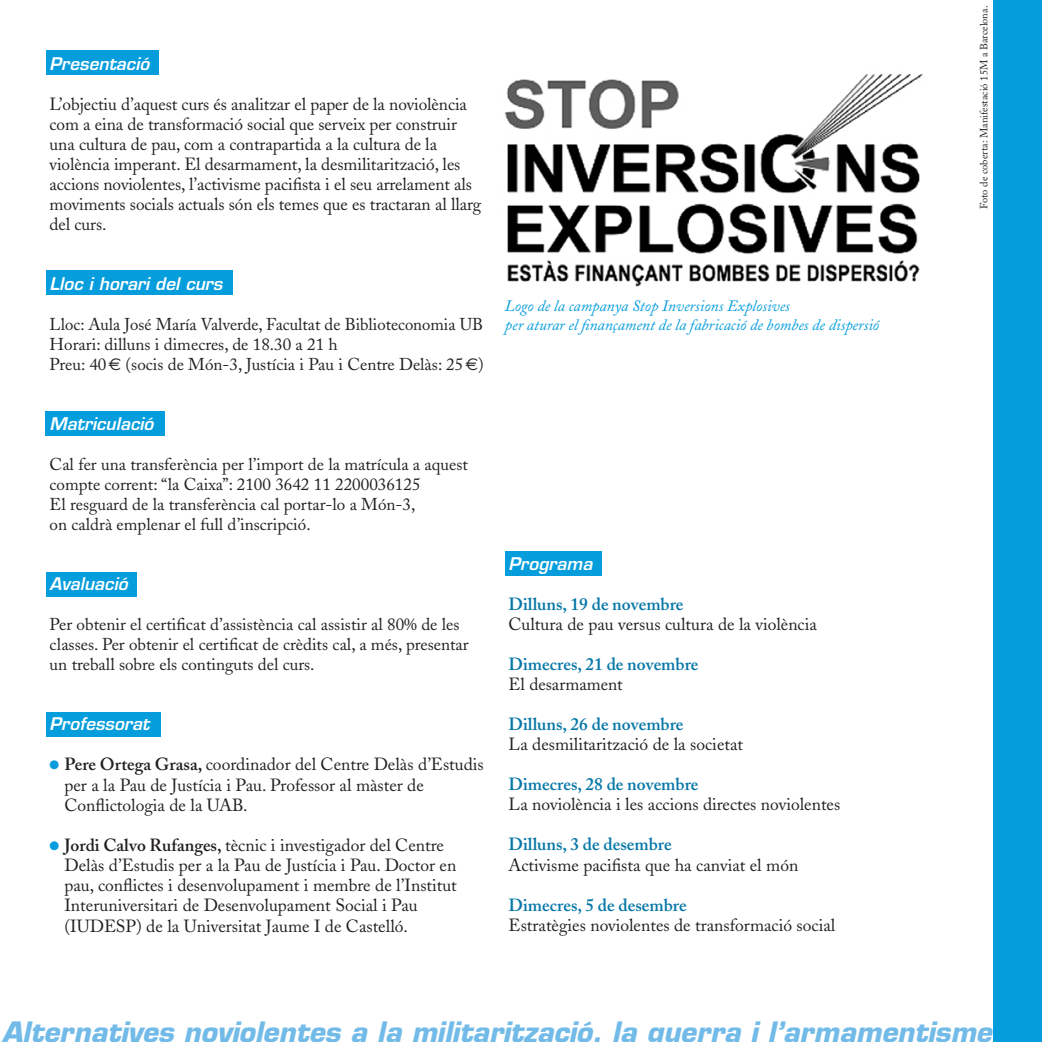
<style>
.page{position:relative;width:1042px;height:1042px;background:#fff}
.page>*{position:absolute;margin:0;border:0;box-sizing:border-box;transform-origin:0 0}
.t1{font:italic 700 27.47px "Eurostile";color:#72bbe8}
.t2{font:17.5px/19.9px "Adobe Caslon";color:#231f20}
.t3{font:600 17.5px "Adobe Caslon";color:#0577a7}
.t4{font:17.15px/19.9px "Adobe Caslon";color:#231f20}
.t5{font:italic 600 17.15px "Eurostile";color:#fff}
.t6{font:italic 15.75px/19.2px "Adobe Caslon";color:#069ddc}
.t7{font:10.5px "Adobe Caslon";color:#231f20}
.s1{font-family:"Euro Sans"}
.s2{color:#069ddc}
.s3{font-weight:600}
</style>
<div class="page">
<div style="left:993px;top:0;width:49px;height:1042px;background:#069ddc"></div>
<div style="left:46px;top:50px;width:112px;height:24px;background:#069ddc"></div>
<div style="left:46px;top:270px;width:187px;height:24px;background:#069ddc"></div>
<div style="left:46px;top:572px;width:91px;height:25px;background:#069ddc"></div>
<div style="left:46px;top:712px;width:115px;height:25px;background:#069ddc"></div>
<div style="left:46px;top:411px;width:119px;height:25px;background:#069ddc"></div>
<div style="left:505px;top:551px;width:96px;height:25px;background:#069ddc"></div>
<img style="left:504px;top:74px;width:419px;height:212px">
<p class="t5" style="left:50px;top:53px;width:101px">Presentació</p>
<p class="t2" style="left:50px;top:94px;width:433px">L’objectiu d’aquest curs és analitzar el paper de la noviolència com a eina de transformació social que serveix per construir una cultura de pau, com a contrapartida a la cultura de la violència imperant. El desarmament, la desmilitarització, les accions noviolentes, l’activisme pacifista i el seu arrelament als moviments socials actuals són els temes que es tractaran al llarg del curs.</p>
<p class="t5" style="left:50px;top:273px;width:174px">Lloc i horari del curs</p>
<p class="t4" style="left:50px;top:314px;width:436px">Lloc: Aula José María Valverde, Facultat de Biblioteconomia UB<br>Horari: dilluns i dimecres, de 18.30 a 21 h<br>Preu: 40 <span class="s1">E</span> (socis de Món-3, Justícia i Pau i Centre Delàs: 25 <span class="s1">E</span>)</p>
<p class="t5" style="left:50px;top:413px;width:105px">Matriculació</p>
<p class="t4" style="left:50px;top:454px;width:420px">Cal fer una transferència per l’import de la matrícula a aquest compte corrent: “la Caixa”: 2100 3642 11 2200036125<br>El resguard de la transferència cal portar-lo a Món-3,<br>on caldrà emplenar el full d’inscripció.</p>
<p class="t5" style="left:50px;top:573px;width:80px">Avaluació</p>
<p class="t4" style="left:50px;top:614px;width:421px">Per obtenir el certificat d’assistència cal assistir al 80% de les classes. Per obtenir el certificat de crèdits cal, a més, presentar un treball sobre els continguts del curs.</p>
<p class="t5" style="left:50px;top:713px;width:101px">Professorat</p>
<p class="t2" style="left:64px;top:755px;width:421px;text-indent:-15px"><span class="s2">●</span> <span class="s3">Pere Ortega Grasa,</span> coordinador del Centre Delàs d’Estudis per a la Pau de Justícia i Pau. Professor al màster de<br>Conflictologia de la UAB.</p>
<p class="t2" style="left:64px;top:835px;width:394px;text-indent:-15px"><span class="s2">●</span> <span class="s3">Jordi Calvo Rufanges,</span> tècnic i investigador del Centre Delàs d’Estudis per a la Pau de Justícia i Pau. Doctor en pau, conflictes i desenvolupament i membre de l’Institut Interuniversitari de Desenvolupament Social i Pau (IUDESP) de la Universitat Jaume I de Castelló.</p>
<p class="t6" style="left:505px;top:296px;width:376px">Logo de la campanya Stop Inversions Explosives<br>per aturar el finançament de la fabricació de bombes de dispersió</p>
<p class="t5" style="left:508px;top:553px;width:85px">Programa</p>
<p class="t3" style="left:508px;top:594px;width:176px">Dilluns, 19 de novembre</p>
<p class="t2" style="left:508px;top:614px;width:310px">Cultura de pau versus cultura de la violència</p>
<p class="t3" style="left:508px;top:654px;width:191px">Dimecres, 21 de novembre</p>
<p class="t2" style="left:508px;top:674px;width:116px">El desarmament</p>
<p class="t3" style="left:508px;top:714px;width:176px">Dilluns, 26 de novembre</p>
<p class="t2" style="left:508px;top:735px;width:236px">La desmilitarització de la societat</p>
<p class="t3" style="left:508px;top:774px;width:191px">Dimecres, 28 de novembre</p>
<p class="t2" style="left:508px;top:795px;width:333px">La noviolència i les accions directes noviolentes</p>
<p class="t3" style="left:508px;top:834px;width:165px">Dilluns, 3 de desembre</p>
<p class="t2" style="left:508px;top:855px;width:291px">Activisme pacifista que ha canviat el món</p>
<p class="t3" style="left:508px;top:894px;width:180px">Dimecres, 5 de desembre</p>
<p class="t2" style="left:508px;top:915px;width:328px">Estratègies noviolentes de transformació social</p>
<p class="t7" style="left:978px;top:209px;width:205px;rotate:-90deg">Foto de coberta: Manifestació 15M a Barcelona.</p>
<h1 class="t1" style="left:2px;top:1015px;width:991px">Alternatives noviolentes a la militarització la guerra i l’armamentisme</h1>
</div>
